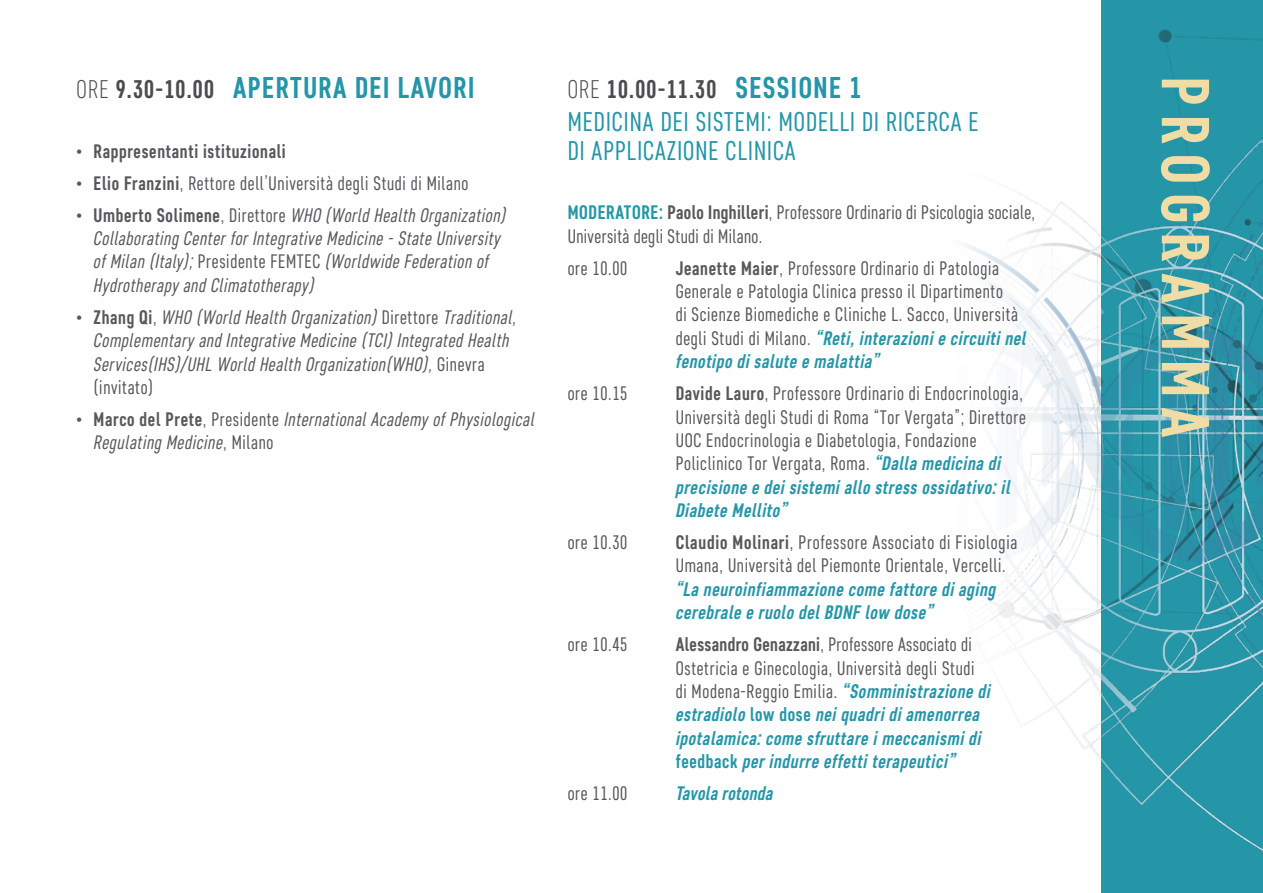
<style>
.page{position:relative;width:1263px;height:893px;background:#fff}
.page>*{position:absolute;margin:0;border:0;box-sizing:border-box;transform-origin:0 0}
.t1{font:700 67.5px "Core Sans D57 Cn";letter-spacing:.14em;color:#f0dca5}
.t2{font:700 30px "Core Sans D57 Cn";letter-spacing:.05em;color:#2496a8}
.t3{font:27px/28.5px "Core Sans D37 Cn";letter-spacing:.04em;color:#2496a8}
.t4{font:700 25.5px "Core Sans D57 Cn";letter-spacing:.05em;color:#4b4c4d}
.t5{font:19.5px/23.4px "Core Sans D37 Cn";letter-spacing:.035em;color:#57585a}
.t6{font:italic 19.5px/23.4px "Core Sans D37 Cn";letter-spacing:.035em;color:#57585a}
.t7{font:italic 700 19.5px/23.4px "Core Sans D57 Cn";letter-spacing:.035em;color:#2496a8}
.t8{font:700 19.5px "Core Sans D57 Cn";letter-spacing:.035em;color:#57585a}
.s1{font-family:"Core Sans D27 Cn";font-weight:300;font-size:25.5px;color:#4b4c4d}
.s2{font-size:25.5px;color:#4b4c4d}
.s3{font-family:"Core Sans D57 Cn";font-weight:700}
.s4{font-family:"Core Sans D57 Cn";font-weight:700;font-style:normal}
.s5{font-style:normal}
.s6{font-family:"Core Sans D27 Cn";font-weight:300}
.s7{font-size:30px;color:#2496a8}
.s8{font-family:"Core Sans D57 Cn";font-weight:700;color:#2496a8}
.s9{font-family:"Core Sans D37 Cn";font-weight:400;font-style:normal;color:#57585a}
.s10{font-family:"Core Sans D57 Cn";font-weight:700;font-style:italic;color:#2496a8}
</style>
<div class="page">
<img style="left:963px;top:0;width:300px;height:893px">
<h2 class="t2" style="left:77px;top:70px;width:399px"><span class="s1">ORE</span> <span class="s2">9.30-10.00</span> APERTURA DEI LAVORI</h2>
<p class="t8" style="left:77px;top:139px;width:211px">• Rappresentanti istituzionali</p>
<p class="t5" style="left:77px;top:171px;width:393px"><span class="s3">• Elio Franzini</span>, Rettore dell’Università degli Studi di Milano</p>
<p class="t6" style="left:94px;top:203px;width:414px;text-indent:-17px"><span class="s4">• Umberto Solimene</span><span class="s5">, Direttore</span> WHO (World Health Organization)<br>Collaborating Center for Integrative Medicine - State University of Milan (Italy); <span class="s5">Presidente FEMTEC</span> (Worldwide Federation of Hydrotherapy and Climatotherapy)</p>
<p class="t6" style="left:94px;top:305px;width:424px;text-indent:-17px"><span class="s4">• Zhang Qi</span><span class="s5">,</span> WHO (World Health Organization) <span class="s5">Direttore</span> Traditional, Complementary and Integrative Medicine (TCI) Integrated Health Services(IHS)/UHL World Health Organization(WHO), <span class="s5">Ginevra (invitato)</span></p>
<p class="t6" style="left:94px;top:407px;width:442px;text-indent:-17px"><span class="s4">• Marco del Prete</span><span class="s5">, Presidente</span> International Academy of Physiological<br>Regulating Medicine<span class="s5">, Milano</span></p>
<h3 class="t4" style="left:568px;top:74px;width:295px"><span class="s6">ORE</span> 10.00-11.30 <span class="s7">SESSIONE 1</span></h3>
<h3 class="t3" style="left:568px;top:107px;width:412px">MEDICINA DEI SISTEMI: MODELLI DI RICERCA E<br>DI APPLICAZIONE CLINICA</h3>
<p class="t5" style="left:568px;top:201px;width:469px"><span class="s8">MODERATORE:</span> <span class="s3">Paolo Inghilleri</span>, Professore Ordinario di Psicologia sociale,<br>Università degli Studi di Milano.</p>
<p class="t5" style="left:568px;top:256px;width:61px">ore 10.00</p>
<p class="t5" style="left:676px;top:256px;width:344px"><span class="s3">Jeanette Maier</span>, Professore Ordinario di Patologia<br>Generale e Patologia Clinica presso il Dipartimento di Scienze Biomediche e Cliniche L. Sacco, Università</p>
<p class="t7" style="left:676px;top:326px;width:352px"><span class="s9">degli Studi di Milano.</span> “Reti, interazioni e circuiti nel fenotipo di salute e malattia”</p>
<p class="t5" style="left:568px;top:381px;width:61px">ore 10.15</p>
<p class="t5" style="left:676px;top:381px;width:352px"><span class="s3">Davide Lauro</span>, Professore Ordinario di Endocrinologia, Università degli Studi di Roma “Tor Vergata”; Direttore UOC Endocrinologia e Diabetologia, Fondazione Policlinico Tor Vergata, Roma. <span class="s10">“Dalla medicina di</span></p>
<p class="t7" style="left:676px;top:475px;width:336px">precisione e dei sistemi allo stress ossidativo: il<br>Diabete Mellito”</p>
<p class="t5" style="left:568px;top:530px;width:61px">ore 10.30</p>
<p class="t5" style="left:676px;top:530px;width:343px"><span class="s3">Claudio Molinari</span>, Professore Associato di Fisiologia<br>Umana, Università del Piemonte Orientale, Vercelli.</p>
<p class="t7" style="left:676px;top:577px;width:322px">“La neuroinfiammazione come fattore di aging cerebrale e ruolo del BDNF low dose”</p>
<p class="t5" style="left:568px;top:632px;width:61px">ore 10.45</p>
<p class="t5" style="left:676px;top:632px;width:316px"><span class="s3">Alessandro Genazzani</span>, Professore Associato di<br>Ostetricia e Ginecologia, Università degli Studi di Modena-Reggio Emilia. <span class="s10">“Somministrazione di</span></p>
<p class="t7" style="left:676px;top:703px;width:307px;text-align:justify">estradiolo <span class="s5">low dose</span> nei quadri di amenorrea ipotalamica: come sfruttare i meccanismi di <span class="s5">feedback</span> per indurre effetti terapeutici”</p>
<p class="t5" style="left:568px;top:781px;width:61px">ore 11.00</p>
<p class="t7" style="left:676px;top:781px;width:99px">Tavola rotonda</p>
<h1 class="t1" style="left:1226px;top:77px;width:362px;rotate:90deg">PROGRAMMA</h1>
</div>
